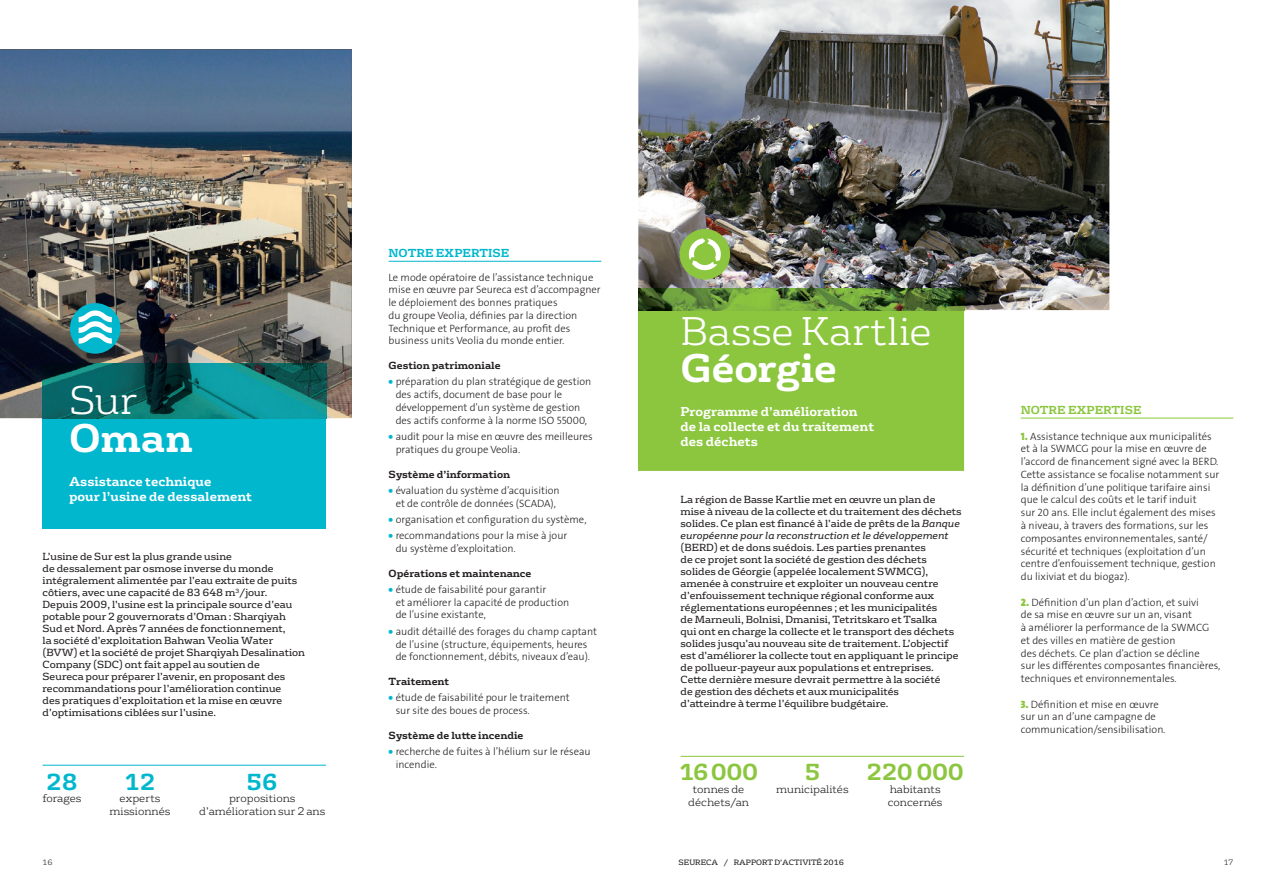
<style>
.page{position:relative;width:1276px;height:886px;background:#fff}
.page>*{position:absolute;margin:0;border:0;box-sizing:border-box;transform-origin:0 0}
.t1{font:300 38.75px "FS Rufus";letter-spacing:.005em;color:#fff}
.t2{font:700 38.75px "FS Rufus";letter-spacing:-.01em;color:#fff}
.t3{font:700 22.5px "FS Rufus";letter-spacing:-.02em;color:#8bc63e}
.t4{font:700 22.5px "FS Rufus";color:#00b7ce}
.t5{font:700 12.5px/15px "FS Rufus";color:#fff}
.t6{font:700 11.25px "FS Rufus";color:#8bc63e}
.t7{font:700 11.25px "FS Rufus";color:#00b7ce}
.t8{font:10.62px/12.8px "The Sans Veolia W3 Lig";color:#231f20}
.t9{font:300 10.62px/12.8px "FS Rufus";color:#231f20;text-align:center}
.t10{font:10px/12px "FS Rufus";color:#231f20}
.t11{font:700 10px "FS Rufus";color:#231f20}
.t12{font:7.5px "FS Rufus";color:#231f20}
.t13{font:300 7.5px "FS Rufus";color:#231f20}
.s1{font-family:"The Sans Veolia W9 Blk";color:#00b7ce}
.s2{font-style:italic}
.s3{font-family:"The Sans Veolia W9 Blk";color:#8bc63e}
</style>
<div class="page">
<img style="left:0;top:50px;width:352px;height:368px">
<div style="left:70px;top:303px;width:50px;height:51px;background:#00b7ce;border-radius:50%"></div>
<svg style="left:79px;top:310px;width:33px;height:34px"></svg>
<img style="left:638px;top:0;width:471px;height:310px">
<hr style="left:1020px;top:418px;width:213px;height:1px;background:#8bc63e">
<div style="left:638px;top:310px;width:326px;height:161px;background:#8bc63e"></div>
<img style="left:638px;top:289px;width:326px;height:21px">
<hr style="left:680px;top:756px;width:284px;height:1px;background:#8bc63e">
<div style="left:679px;top:229px;width:51px;height:51px;background:#8bc63e;border-radius:50%"></div>
<svg style="left:688px;top:238px;width:33px;height:33px"></svg>
<div style="left:43px;top:418px;width:283px;height:110px;background:#00b7ce"></div>
<img style="left:43px;top:363px;width:283px;height:55px">
<hr style="left:43px;top:765px;width:283px;height:1px;background:#00b7ce">
<hr style="left:388px;top:261px;width:213px;height:1px;background:#00b7ce">
<h1 class="t1" style="left:69px;top:370px;width:69px">Sur</h1>
<h1 class="t2" style="left:69px;top:404px;width:125px">Oman</h1>
<p class="t5" style="left:69px;top:472px;width:184px">Assistance technique<br>pour l’usine de dessalement</p>
<p class="t10" style="left:43px;top:550px;width:264px">L’usine de Sur est la plus grande usine<br>de dessalement par osmose inverse du monde intégralement alimentée par l’eau extraite de puits côtiers, avec une capacité de 83 648 m<sup>3</sup>/jour.<br>Depuis 2009, l’usine est la principale source d’eau potable pour 2 gouvernorats d’Oman : Sharqiyah Sud et Nord. Après 7 années de fonctionnement,<br>la société d’exploitation Bahwan Veolia Water (BVW) et la société de projet Sharqiyah Desalination Company (SDC) ont fait appel au soutien de<br>Seureca pour préparer l’avenir, en proposant des recommandations pour l’amélioration continue<br>des pratiques d’exploitation et la mise en œuvre d’optimisations ciblées sur l’usine.</p>
<h2 class="t4" style="left:46px;top:762px;width:33px">28</h2>
<p class="t9" style="left:43px;top:791px;width:40px">forages</p>
<h2 class="t4" style="left:124px;top:762px;width:33px">12</h2>
<p class="t9" style="left:110px;top:791px;width:62px">experts missionnés</p>
<h2 class="t4" style="left:247px;top:762px;width:33px">56</h2>
<p class="t9" style="left:199px;top:791px;width:128px">propositions d’amélioration sur 2 ans</p>
<p class="t7" style="left:388px;top:244px;width:122px">NOTRE EXPERTISE</p>
<p class="t8" style="left:388px;top:271px;width:214px">Le mode opératoire de l’assistance technique mise en œuvre par Seureca est d’accompagner le déploiement des bonnes pratiques<br>du groupe Veolia, définies par la direction Technique et Performance, au profit des business units Veolia du monde entier.</p>
<p class="t11" style="left:388px;top:357px;width:114px">Gestion patrimoniale</p>
<p class="t8" style="left:396px;top:375px;width:197px;text-indent:-7px"><span class="s1">•</span> préparation du plan stratégique de gestion des actifs, document de base pour le développement d’un système de gestion des actifs conforme à la norme ISO 55000,</p>
<p class="t8" style="left:396px;top:430px;width:198px;text-indent:-7px"><span class="s1">•</span> audit pour la mise en œuvre des meilleures pratiques du groupe Veolia.</p>
<p class="t11" style="left:388px;top:465px;width:123px">Système d’information</p>
<p class="t8" style="left:388px;top:484px;width:172px;text-align:center"><span class="s1">•</span> évaluation du système d’acquisition et de contrôle de données (SCADA),</p>
<p class="t8" style="left:388px;top:513px;width:199px"><span class="s1">•</span> organisation et configuration du système,</p>
<p class="t8" style="left:396px;top:529px;width:173px;text-indent:-7px"><span class="s1">•</span> recommandations pour la mise à jour du système d’exploitation.</p>
<p class="t11" style="left:388px;top:564px;width:144px">Opérations et maintenance</p>
<p class="t8" style="left:396px;top:583px;width:175px;text-indent:-7px"><span class="s1">•</span> étude de faisabilité pour garantir<br>et améliorer la capacité de production de l’usine existante,</p>
<p class="t8" style="left:388px;top:625px;width:210px;text-align:center"><span class="s1">•</span> audit détaillé des forages du champ captant de l’usine (structure, équipements, heures<br>de fonctionnement, débits, niveaux d’eau).</p>
<p class="t11" style="left:388px;top:673px;width:62px">Traitement</p>
<p class="t8" style="left:396px;top:691px;width:175px;text-indent:-7px"><span class="s1">•</span> étude de faisabilité pour le traitement sur site des boues de process.</p>
<p class="t11" style="left:388px;top:726px;width:136px">Système de lutte incendie</p>
<p class="t8" style="left:396px;top:745px;width:197px;text-indent:-7px"><span class="s1">•</span> recherche de fuites à l’hélium sur le réseau incendie.</p>
<h1 class="t1" style="left:680px;top:300px;width:253px">Basse Kartlie</h1>
<h1 class="t2" style="left:680px;top:335px;width:158px">Géorgie</h1>
<p class="t5" style="left:680px;top:403px;width:195px">Programme d’amélioration de la collecte et du traitement des déchets</p>
<p class="t10" style="left:680px;top:493px;width:283px">La région de Basse Kartlie met en œuvre un plan de mise à niveau de la collecte et du traitement des déchets solides. Ce plan est financé à l’aide de prêts de la <span class="s2">Banque européenne pour la reconstruction et le développement</span></p>
<p class="t10" style="left:680px;top:541px;width:279px">(BERD) et de dons suédois. Les parties prenantes<br>de ce projet sont la société de gestion des déchets solides de Géorgie (appelée localement SWMCG), amenée à construire et exploiter un nouveau centre d’enfouissement technique régional conforme aux réglementations européennes ; et les municipalités<br>de Marneuli, Bolnisi, Dmanisi, Tetritskaro et Tsalka<br>qui ont en charge la collecte et le transport des déchets solides jusqu’au nouveau site de traitement. L’objectif est d’améliorer la collecte tout en appliquant le principe de pollueur-payeur aux populations et entreprises.<br>Cette dernière mesure devrait permettre à la société<br>de gestion des déchets et aux municipalités<br>d’atteindre à terme l’équilibre budgétaire.</p>
<h2 class="t3" style="left:679px;top:752px;width:81px">16 000</h2>
<p class="t9" style="left:688px;top:782px;width:62px">tonnes de déchets/an</p>
<h2 class="t3" style="left:804px;top:752px;width:17px">5</h2>
<p class="t9" style="left:776px;top:782px;width:74px">municipalités</p>
<h2 class="t3" style="left:866px;top:752px;width:99px">220 000</h2>
<p class="t9" style="left:887px;top:782px;width:56px;text-align:left">habitants concernés</p>
<p class="t6" style="left:1020px;top:400px;width:122px">NOTRE EXPERTISE</p>
<p class="t8" style="left:1020px;top:430px;width:200px"><span class="s3">1.</span> Assistance technique aux municipalités et à la SWMCG pour la mise en œuvre de l’accord de financement signé avec la BERD.<br>Cette assistance se focalise notamment sur la définition d’une politique tarifaire ainsi que le calcul des coûts et le tarif induit<br>sur 20 ans. Elle inclut également des mises à niveau, à travers des formations, sur les composantes environnementales, santé/ sécurité et techniques (exploitation d’un centre d’enfouissement technique, gestion du lixiviat et du biogaz).</p>
<p class="t8" style="left:1020px;top:595px;width:201px"><span class="s3">2.</span> Définition d’un plan d’action, et suivi<br>de sa mise en œuvre sur un an, visant<br>à améliorer la performance de la SWMCG et des villes en matière de gestion<br>des déchets. Ce plan d’action se décline<br>sur les différentes composantes financières, techniques et environnementales.</p>
<p class="t8" style="left:1020px;top:697px;width:146px"><span class="s3">3.</span> Définition et mise en œuvre sur un an d’une campagne de communication/sensibilisation.</p>
<p class="t13" style="left:43px;top:856px;width:12px">16</p>
<p class="t12" style="left:678px;top:856px;width:167px">SEURECA / RAPPORT D’ACTIVITÉ 2016</p>
<p class="t13" style="left:1223px;top:856px;width:11px">17</p>
</div>
